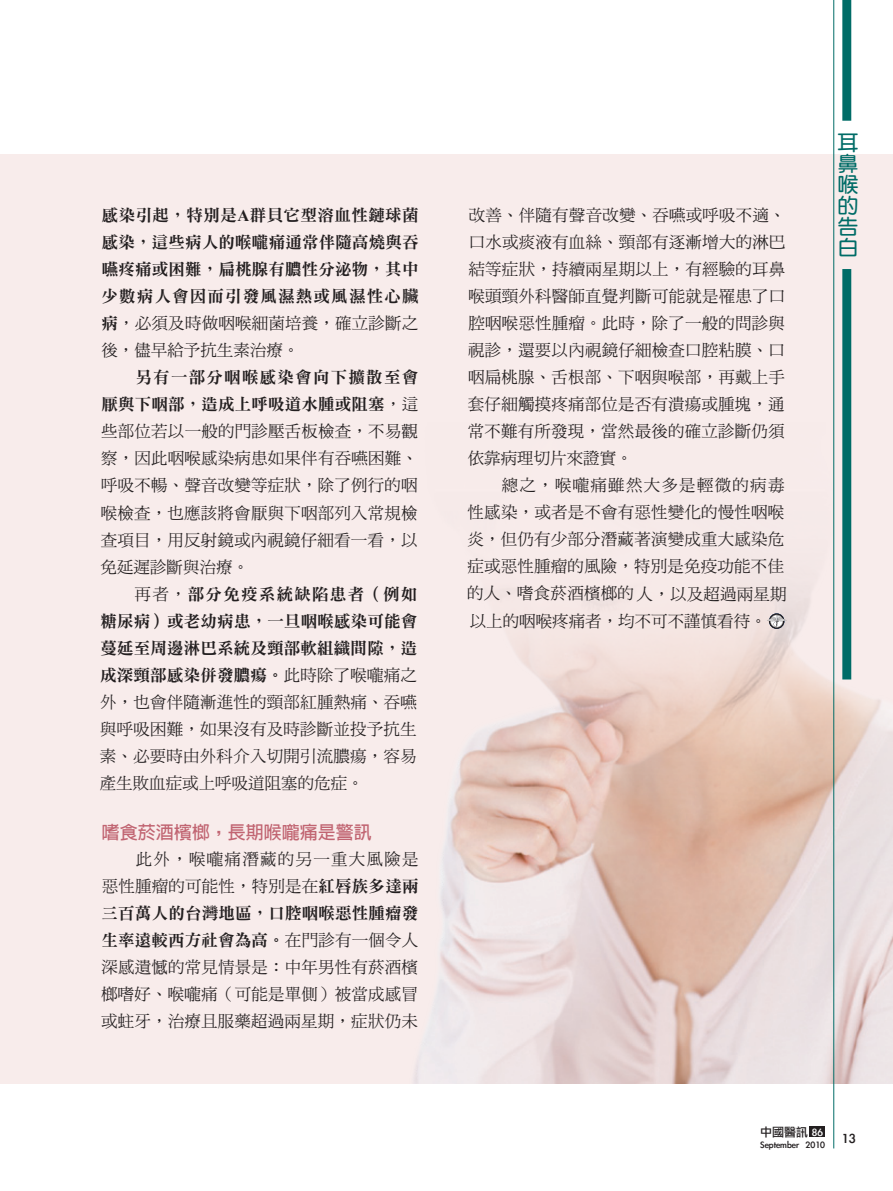
<style>
.page{position:relative;width:893px;height:1191px;background:#fff}
.page>*{position:absolute;margin:0;border:0;box-sizing:border-box;transform-origin:0 0}
.t1{font:21px/21px "DF Yuan Std W7";color:#006c67;text-align:justify}
.t2{font:700 18px "Lin Gothic";color:#c16572}
.t3{font:16.5px/27px "DF Ming Std W5";letter-spacing:.01em;color:#231f20;text-align:justify}
.t4{font:16.5px/27px "DF Ming Std W9";letter-spacing:.01em;color:#231f20;text-align:justify}
.t5{font:16.5px/27px "DF Ming Std W9";letter-spacing:.075em;color:#231f20;text-align:right}
.t6{font:16.5px/27px "DF Ming Std W5";letter-spacing:.075em;color:#231f20;text-align:right}
.t7{font:15px "Li Gothic Med";color:#231f20}
.t8{font:12px "Li Gothic Med";color:#231f20}
.t9{font:10.5px "Li Gothic Med";color:#231f20}
.s1{font-family:"Times New Roman";font-weight:700}
.s2{font-family:"DF Ming Std W9"}
.s3{font-family:"DF Ming Std W5"}
.s4{color:#fff}
</style>
<div class="page">
<div style="left:0;top:154px;width:893px;height:929px;background:#f8eceb"></div>
<img style="left:414px;top:174px;width:479px;height:909px">
<svg style="left:769px;top:613px;width:15px;height:16px"></svg>
<svg style="left:767px;top:615px;width:19px;height:12px"></svg>
<div style="left:810px;top:1126px;width:15px;height:11px;background:#231f20"></div>
<div style="left:842px;top:0;width:9px;height:121px;background:#006c67"></div>
<hr style="left:833px;top:0;width:1px;height:1148px;background:#006c67">
<div style="left:842px;top:269px;width:9px;height:410px;background:#006c67"></div>
<p class="t4" style="left:102px;top:202px;width:319px">感染引起，特別是<span class="s1">A</span>群貝它型溶血性鏈球菌感染，這些病人的喉嚨痛通常伴隨高燒與吞嚥疼痛或困難，扁桃腺有膿性分泌物，其中少數病人會因而引發風濕熱或風濕性心臟</p>
<p class="t3" style="left:101px;top:310px;width:318px"><span class="s2">病</span>，必須及時做咽喉細菌培養，確立診斷之後，儘早給予抗生素治療。</p>
<p class="t5" style="left:101px;top:364px;width:318px">另有一部分咽喉感染會向下擴散至會<br>厭與下咽部，造成上呼吸道水腫或阻塞<span class="s3">，這</span></p>
<p class="t3" style="left:101px;top:418px;width:319px">些部位若以一般的門診壓舌板檢查，不易觀察，因此咽喉感染病患如果伴有吞嚥困難、呼吸不暢、聲音改變等症狀，除了例行的咽喉檢查，也應該將會厭與下咽部列入常規檢查項目，用反射鏡或內視鏡仔細看一看，以免延遲診斷與治療。</p>
<p class="t4" style="left:100px;top:580px;width:319px;text-indent:34px"><span class="s3">再者，</span>部分免疫系統缺陷患者（例如糖尿病）或老幼病患，一旦咽喉感染可能會蔓延至周邊淋巴系統及頸部軟組織間隙，造成深頸部感染併發膿瘍。<span class="s3">此時除了喉嚨痛之</span></p>
<p class="t3" style="left:100px;top:688px;width:319px">外，也會伴隨漸進性的頸部紅腫熱痛、吞嚥與呼吸困難，如果沒有及時診斷並投予抗生素、必要時由外科介入切開引流膿瘍，容易產生敗血症或上呼吸道阻塞的危症。</p>
<p class="t2" style="left:102px;top:823px;width:272px">嗜食菸酒檳榔，長期喉嚨痛是警訊</p>
<p class="t6" style="left:102px;top:845px;width:318px">此外，喉嚨痛潛藏的另一重大風險是<br>惡性腫瘤的可能性，特別是在<span class="s2">紅唇族多達兩</span></p>
<p class="t4" style="left:101px;top:899px;width:318px">三百萬人的台灣地區，口腔咽喉惡性腫瘤發生率遠較西方社會為高。<span class="s3">在門診有一個令人</span></p>
<p class="t3" style="left:101px;top:953px;width:319px">深感遺憾的常見情景是：中年男性有菸酒檳榔嗜好、喉嚨痛（可能是單側）被當成感冒或蛀牙，治療且服藥超過兩星期，症狀仍未</p>
<p class="t3" style="left:468px;top:202px;width:319px">改善、伴隨有聲音改變、吞嚥或呼吸不適、口水或痰液有血絲、頸部有逐漸增大的淋巴結等症狀，持續兩星期以上，有經驗的耳鼻喉頭頸外科醫師直覺判斷可能就是罹患了口腔咽喉惡性腫瘤。此時，除了一般的問診與視診，還要以內視鏡仔細檢查口腔粘膜、口咽扁桃腺、舌根部、下咽與喉部，再戴上手套仔細觸摸疼痛部位是否有潰瘍或腫塊，通常不難有所發現，當然最後的確立診斷仍須依靠病理切片來證實。</p>
<p class="t3" style="left:467px;top:472px;width:321px;text-align:left;text-indent:34px">總之，喉嚨痛雖然大多是輕微的病毒性感染，或者是不會有惡性變化的慢性咽喉炎，但仍有少部分潛藏著演變成重大感染危症或惡性腫瘤的風險，特別是免疫功能不佳的人、嗜食菸酒檳榔的人，以及超過兩星期以上的咽喉疼痛者，均不可不謹慎看待。</p>
<p class="t1" style="left:837px;top:132px;width:22px">耳鼻喉的告白</p>
<p class="t8" style="left:760px;top:1125px;width:64px">中國醫訊 <span class="s4">86</span></p>
<p class="t9" style="left:760px;top:1139px;width:66px">September 2010</p>
<p class="t7" style="left:842px;top:1130px;width:15px">13</p>
</div>
